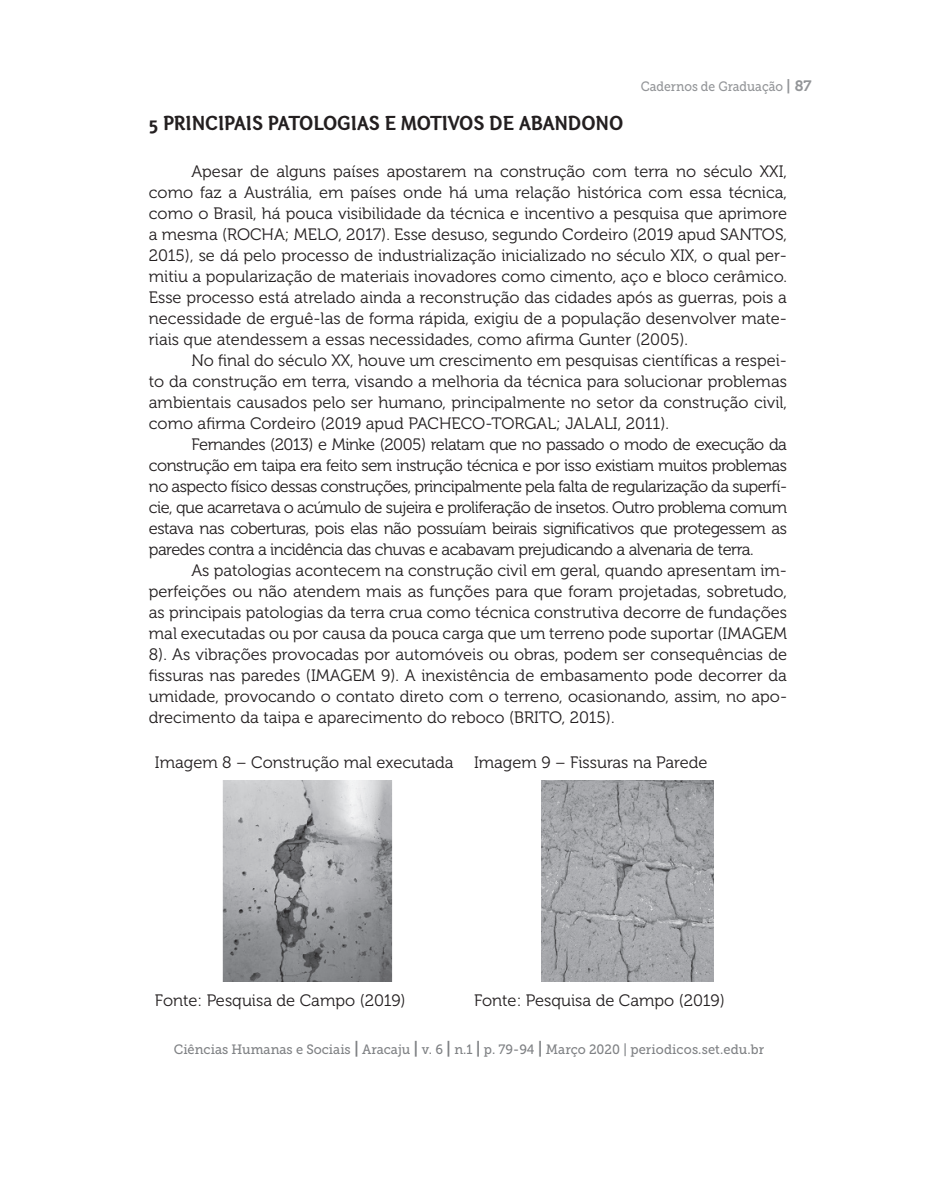
<style>
.page{position:relative;width:936px;height:1191px;background:#fff}
.page>*{position:absolute;margin:0;border:0;box-sizing:border-box;transform-origin:0 0}
.t1{font:21px "Otari Bold Limited";color:#231f20}
.t2{font:16.5px/21px "Museo 300";color:#231f20;text-align:justify}
.t3{font:13.5px "Museo Slab 500";color:#808285;scale:.95 1}
.t4{font:13.5px "Museo Slab 500";color:#939598;scale:.9 1}
.s1{font-family:"Museo 700";font-size:15px}
.s2{font-family:"Museo 700";font-size:16.5px}
</style>
<div class="page">
<img style="left:222px;top:780px;width:171px;height:201px">
<img style="left:541px;top:780px;width:172px;height:201px">
<p class="t4" style="left:640px;top:79px;width:191px">Cadernos de Graduação <span class="s1">| 87</span></p>
<p class="t1" style="left:149px;top:110px;width:476px">5 PRINCIPAIS PATOLOGIAS E MOTIVOS DE ABANDONO</p>
<p class="t2" style="left:149px;top:161px;width:639px;text-indent:43px">Apesar de alguns países apostarem na construção com terra no século XXI, como faz a Austrália, em países onde há uma relação histórica com essa técnica, como o Brasil, há pouca visibilidade da técnica e incentivo a pesquisa que aprimore a mesma (ROCHA; MELO, 2017). Esse desuso, segundo Cordeiro (2019 apud SANTOS, 2015), se dá pelo processo de industrialização inicializado no século XIX, o qual per&shy;mitiu a popularização de materiais inovadores como cimento, aço e bloco cerâmico.<br>Esse processo está atrelado ainda a reconstrução das cidades após as guerras, pois a necessidade de erguê-las de forma rápida, exigiu de a população desenvolver mate&shy;riais que atendessem a essas necessidades, como afirma Gunter (2005).</p>
<p class="t2" style="left:149px;top:350px;width:639px;text-indent:43px">No final do século XX, houve um crescimento em pesquisas científicas a respei&shy;to da construção em terra, visando a melhoria da técnica para solucionar problemas ambientais causados pelo ser humano, principalmente no setor da construção civil, como afirma Cordeiro (2019 apud PACHECO-TORGAL; JALALI, 2011).</p>
<p class="t2" style="left:149px;top:434px;width:639px;text-indent:43px">Fernandes (2013) e Minke (2005) relatam que no passado o modo de execução da construção em taipa era feito sem instrução técnica e por isso existiam muitos problemas no aspecto físico dessas construções, principalmente pela falta de regularização da superfí&shy;cie, que acarretava o acúmulo de sujeira e proliferação de insetos. Outro problema comum estava nas coberturas, pois elas não possuíam beirais significativos que protegessem as paredes contra a incidência das chuvas e acabavam prejudicando a alvenaria de terra.</p>
<p class="t2" style="left:149px;top:560px;width:639px;text-indent:43px">As patologias acontecem na construção civil em geral, quando apresentam im&shy;perfeições ou não atendem mais as funções para que foram projetadas, sobretudo, as principais patologias da terra crua como técnica construtiva decorre de fundações mal executadas ou por causa da pouca carga que um terreno pode suportar (IMAGEM 8). As vibrações provocadas por automóveis ou obras, podem ser consequências de fissuras nas paredes (IMAGEM 9). A inexistência de embasamento pode decorrer da umidade, provocando o contato direto com o terreno, ocasionando, assim, no apo&shy;drecimento da taipa e aparecimento do reboco (BRITO, 2015).</p>
<p class="t2" style="left:155px;top:752px;width:554px">Imagem 8 – Construção mal executada Imagem 9 – Fissuras na Parede</p>
<p class="t2" style="left:155px;top:990px;width:252px">Fonte: Pesquisa de Campo (2019)</p>
<p class="t2" style="left:474px;top:990px;width:252px">Fonte: Pesquisa de Campo (2019)</p>
<p class="t3" style="left:174px;top:1041px;width:623px">Ciências Humanas e Sociais <span class="s2">|</span> Aracaju <span class="s2">|</span> v. 6 <span class="s2">|</span> n.1 <span class="s2">|</span> p. 79-94 <span class="s2">|</span> Março 2020 | periodicos.set.edu.br</p>
</div>
